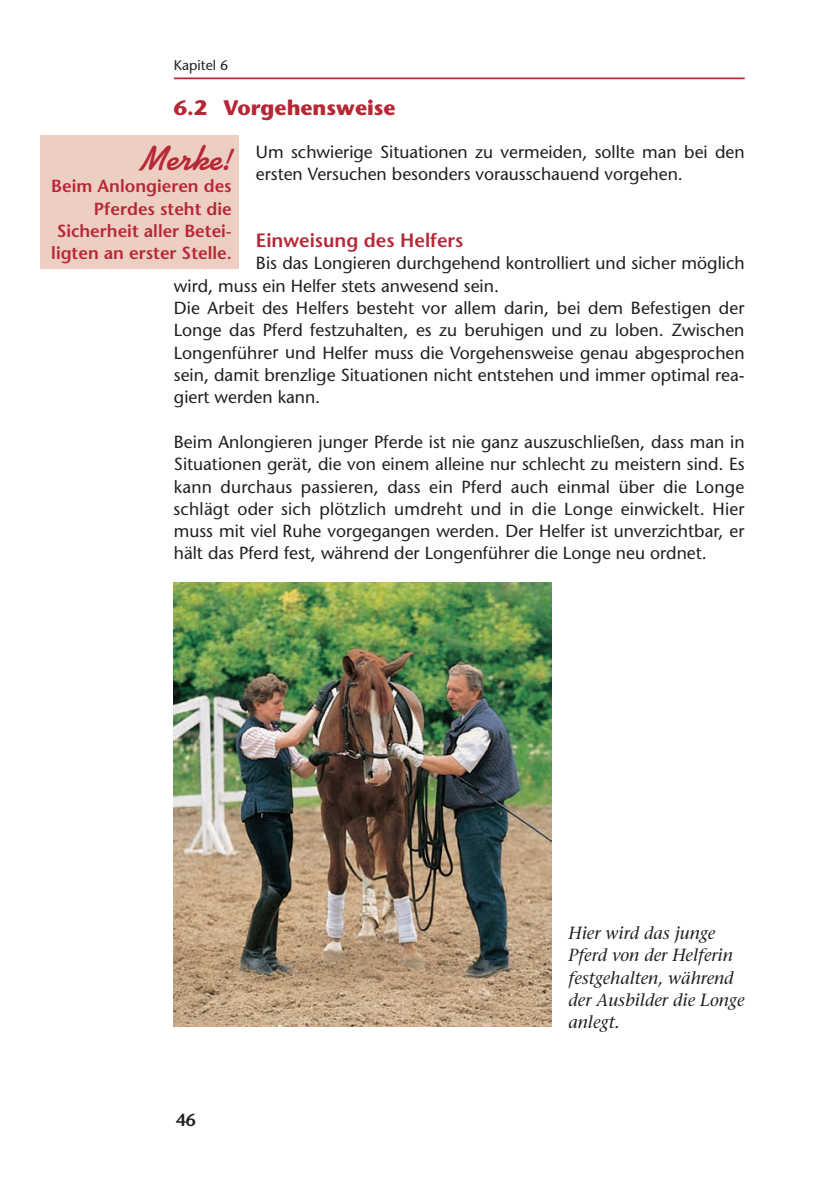
<style>
.page{position:relative;width:833px;height:1190px;background:#fff}
.page>*{position:absolute;margin:0;border:0;box-sizing:border-box;transform-origin:0 0}
.t1{font:700 35px "Kaufmann";color:#b72837}
.t2{font:700 21px "Stone Sans";color:#b72837}
.t3{font:600 19.25px "Stone Sans";color:#b72837}
.t4{font:17.5px/22.4px "Stone Sans";color:#231f20}
.t5{font:italic 17.5px/22.4px "Stone Serif";color:#231f20}
.t6{font:600 17.5px/22.4px "Stone Sans";color:#b72837;text-align:right}
.t7{font:600 17.5px "Stone Sans";color:#231f20}
.t8{font:14px "Stone Sans";color:#231f20}
</style>
<div class="page">
<hr style="left:174px;top:77px;width:570px;height:2px;background:#b72837">
<div style="left:40px;top:135px;width:198px;height:134px;background:#edcec3"></div>
<img style="left:174px;top:582px;width:377px;height:444px">
<p class="t8" style="left:174px;top:60px;width:56px">Kapitel 6</p>
<p class="t2" style="left:174px;top:99px;width:223px">6.2 Vorgehensweise</p>
<p class="t4" style="left:256px;top:142px;width:490px">Um schwierige Situationen zu vermeiden, sollte man bei den ersten Versuchen besonders vorausschauend vorgehen.</p>
<h1 class="t1" style="left:140px;top:145px;width:94px">Merke!</h1>
<p class="t6" style="left:51px;top:177px;width:182px">Beim Anlongieren des<br>Pferdes steht die<br>Sicherheit aller Betei&shy;ligten an erster Stelle.</p>
<p class="t3" style="left:256px;top:233px;width:209px">Einweisung des Helfers</p>
<p class="t4" style="left:174px;top:254px;width:572px;text-indent:82px">Bis das Longieren durchgehend kontrolliert und sicher möglich wird, muss ein Helfer stets anwesend sein.<br>Die Arbeit des Helfers besteht vor allem darin, bei dem Befestigen der Longe das Pferd festzuhalten, es zu beruhigen und zu loben. Zwischen Longenführer und Helfer muss die Vorgehensweise genau abgesprochen sein, damit brenzlige Situationen nicht entstehen und immer optimal rea&shy;giert werden kann.</p>
<p class="t4" style="left:174px;top:432px;width:572px;text-align:justify">Beim Anlongieren junger Pferde ist nie ganz auszuschließen, dass man in Situationen gerät, die von einem alleine nur schlecht zu meistern sind. Es kann durchaus passieren, dass ein Pferd auch einmal über die Longe schlägt oder sich plötzlich umdreht und in die Longe einwickelt. Hier muss mit viel Ruhe vorgegangen werden. Der Helfer ist unverzichtbar, er hält das Pferd fest, während der Longenführer die Longe neu ordnet.</p>
<p class="t7" style="left:176px;top:1113px;width:22px">46</p>
<p class="t5" style="left:568px;top:923px;width:177px">Hier wird das junge<br>Pferd von der Helferin festgehalten, während der Ausbilder die Longe anlegt.</p>
</div>
